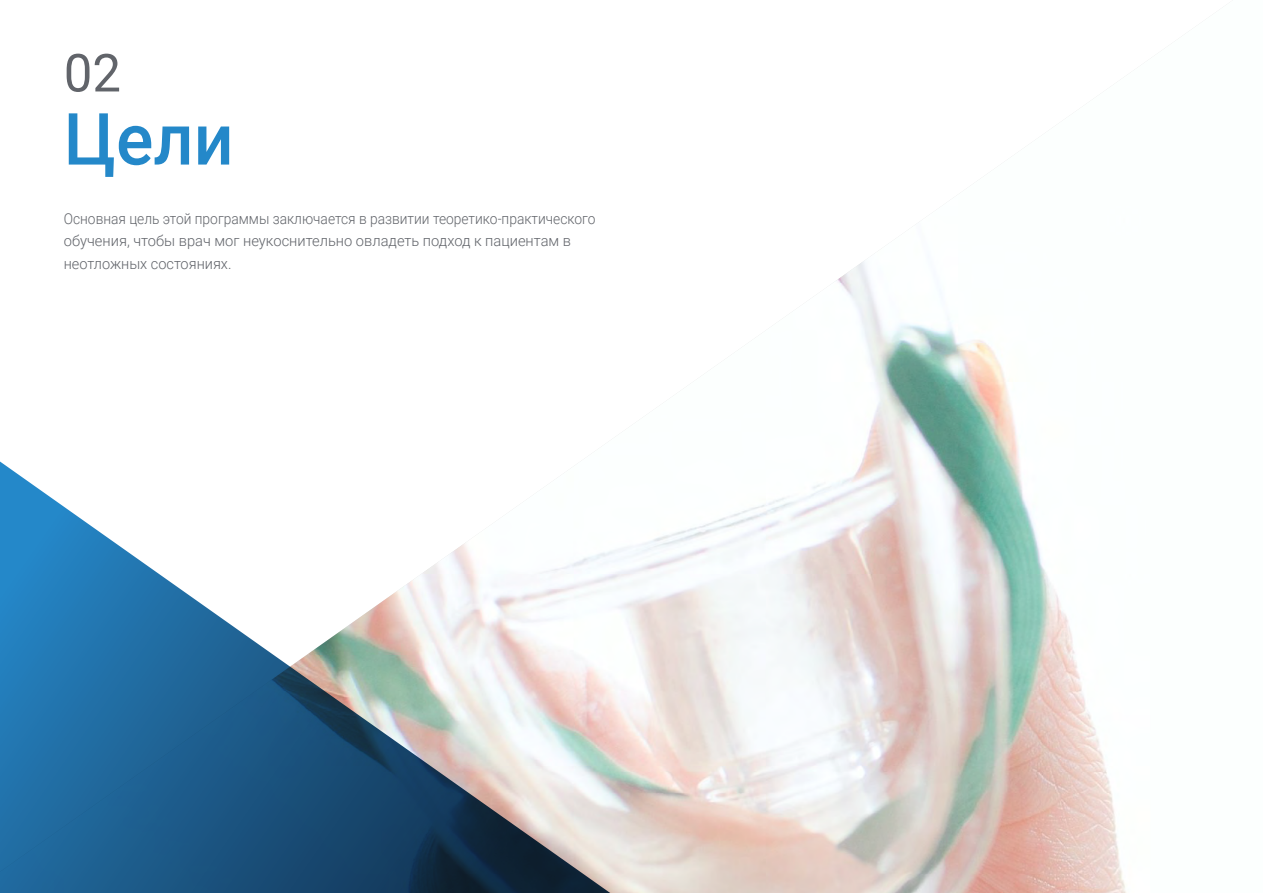
<style>
.page{position:relative;width:1263px;height:893px;background:#fff}
.page>*{position:absolute;margin:0;border:0;box-sizing:border-box;transform-origin:0 0}
.t1{font:500 72px "Roboto";color:#2488c9}
.t2{font:52.5px "Roboto";color:#61646a}
.t3{font:300 15px/22.5px "Roboto";color:#61646a;scale:.92 1}
</style>
<div class="page">
<img style="left:640px;top:260px;width:486px;height:633px">
<svg style="left:0;top:461px;width:640px;height:432px"></svg>
<h2 class="t2" style="left:64px;top:36px;width:59px">02</h2>
<h1 class="t1" style="left:64px;top:89px;width:171px">Цели</h1>
<p class="t3" style="left:64px;top:207px;width:580px">Основная цель этой программы заключается в развитии теоретико-практического обучения, чтобы врач мог неукоснительно овладеть подход к пациентам в неотложных состояниях.</p>
</div>
